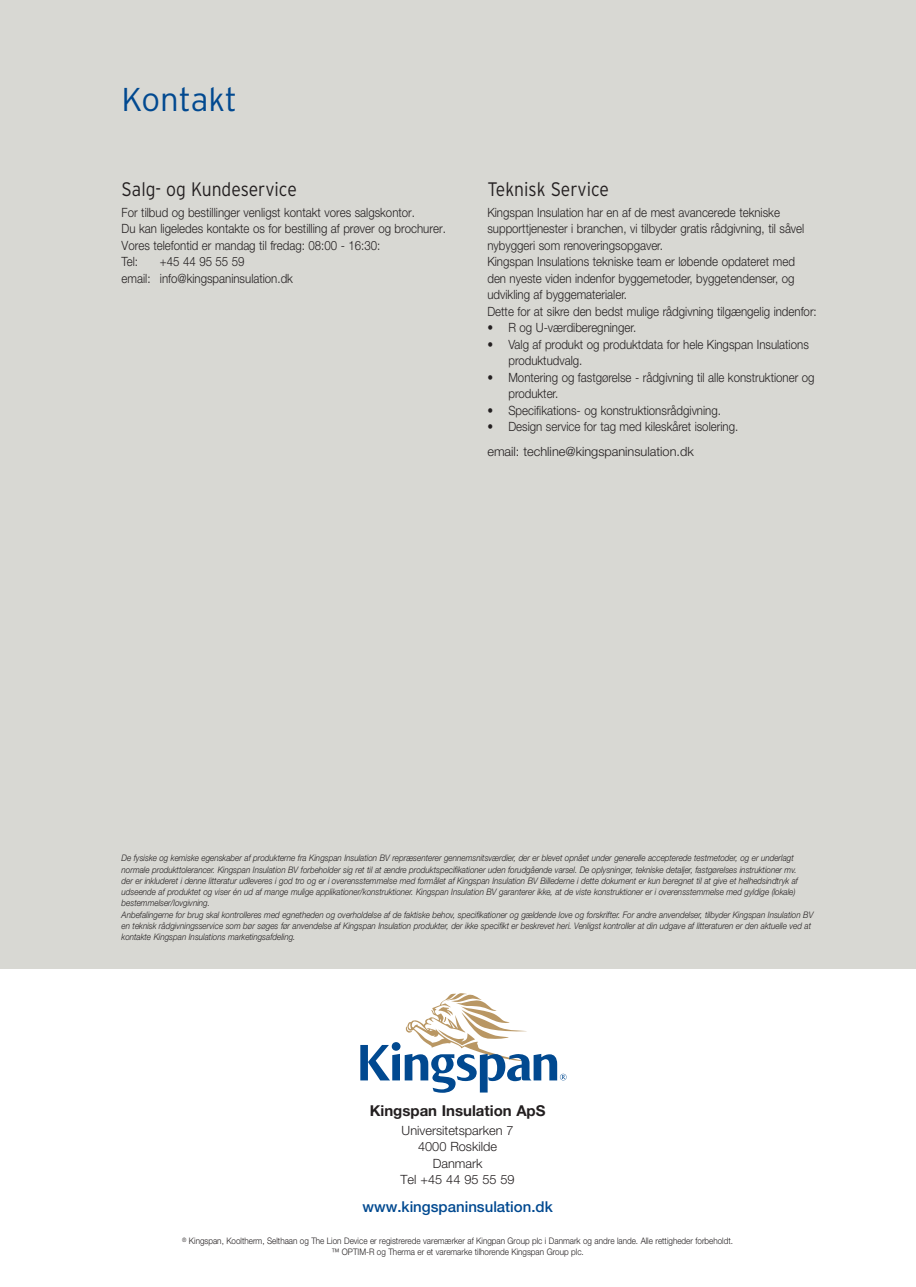
<style>
.page{position:relative;width:916px;height:1287px;background:#fff}
.page>*{position:absolute;margin:0;border:0;box-sizing:border-box;transform-origin:0 0}
.t1{font:300 33px "Interstate";letter-spacing:-.01em;color:#014990}
.t2{font:300 19.5px "Interstate";color:#231f20;scale:.9 1}
.t3{font:500 15px "Helvetica Neue LT Std";color:#014990}
.t4{font:700 15px "Helvetica Neue LT Std";color:#231f20}
.t5{font:300 12.75px/16.5px "Helvetica Neue LT Std";color:#231f20;scale:.9 1}
.t6{font:300 12.75px/16.5px "Helvetica Neue LT Std";color:#231f20;text-align:center}
.t7{font:italic 300 9px/11.2px "Helvetica Neue LT Std";color:#231f20;scale:.9 1}
.t8{font:300 9px/12px "Helvetica Neue LT Std";color:#231f20;text-align:center;scale:.9 1}
</style>
<div class="page">
<div style="left:0;top:0;width:916px;height:969px;background:#d8d8d3"></div>
<svg style="left:360px;top:993px;width:206px;height:100px"></svg>
<h1 class="t1" style="left:122px;top:87px;width:117px">Kontakt</h1>
<h2 class="t2" style="left:122px;top:182px;width:196px">Salg- og Kundeservice</h2>
<h3 class="t5" style="left:122px;top:205px;width:362px">For tilbud og bestillinger venligst kontakt vores salgskontor.<br>Du kan ligeledes kontakte os for bestilling af prøver og brochurer.<br>Vores telefontid er mandag til fredag: 08:00 - 16:30:<br>Tel:</h3>
<h3 class="t5" style="left:122px;top:255px;width:192px;text-indent:38px">+45 44 95 55 59<br>email: info@kingspaninsulation.dk</h3>
<h2 class="t2" style="left:487px;top:182px;width:137px">Teknisk Service</h2>
<p class="t5" style="left:487px;top:205px;width:367px">Kingspan Insulation har en af de mest avancerede tekniske supporttjenester i branchen, vi tilbyder gratis rådgivning, til såvel nybyggeri som renoveringsopgaver.<br>Kingspan Insulations tekniske team er løbende opdateret med<br>den nyeste viden indenfor byggemetoder, byggetendenser, og udvikling af byggematerialer.<br>Dette for at sikre den bedst mulige rådgivning tilgængelig indenfor:</p>
<h3 class="t5" style="left:487px;top:321px;width:167px">• R og U-værdiberegninger.</h3>
<h3 class="t5" style="left:508px;top:337px;width:335px;text-indent:-21px">• Valg af produkt og produktdata for hele Kingspan Insulations produktudvalg.</h3>
<h3 class="t5" style="left:508px;top:370px;width:342px;text-indent:-21px">• Montering og fastgørelse - rådgivning til alle konstruktioner og produkter.</h3>
<h3 class="t5" style="left:487px;top:403px;width:261px">• Specifikations- og konstruktionsrådgivning.</h3>
<h3 class="t5" style="left:487px;top:415px;width:280px;line-height:25px">• Design service for tag med kileskåret isolering. email: techline@kingspaninsulation.dk</h3>
<p class="t7" style="left:122px;top:853px;width:770px">De fysiske og kemiske egenskaber af produkterne fra Kingspan Insulation BV repræsenterer gennemsnitsværdier, der er blevet opnået under generelle accepterede testmetoder, og er underlagt normale produkttolerancer. Kingspan Insulation BV forbeholder sig ret til at ændre produktspecifikationer uden forudgående varsel. De oplysninger, tekniske detaljer, fastgørelses instruktioner mv.<br>der er inkluderet i denne litteratur udleveres i god tro og er i overensstemmelse med formålet af Kingspan Insulation BV Billederne i dette dokument er kun beregnet til at give et helhedsindtryk af udseende af produktet og viser én ud af mange mulige applikationer/konstruktioner. Kingspan Insulation BV garanterer ikke, at de viste konstruktioner er i overensstemmelse med gyldige (lokale) bestemmelser/lovgivning.<br>Anbefalingerne for brug skal kontrolleres med egnetheden og overholdelse af de faktiske behov, specifikationer og gældende love og forskrifter. For andre anvendelser, tilbyder Kingspan Insulation BV en teknisk rådgivningsservice som bør søges før anvendelse af Kingspan Insulation produkter, der ikke specifikt er beskrevet heri. Venligst kontroller at din udgave af litteraturen er den aktuelle ved at kontakte Kingspan Insulations marketingsafdeling.</p>
<h3 class="t4" style="left:370px;top:1105px;width:177px">Kingspan Insulation ApS</h3>
<h3 class="t6" style="left:400px;top:1123px;width:116px">Universitetsparken 7<br>4000 Roskilde<br>Danmark<br>Tel +45 44 95 55 59</h3>
<h3 class="t3" style="left:362px;top:1201px;width:192px">www.kingspaninsulation.dk</h3>
<p class="t8" style="left:182px;top:1235px;width:613px"><sup>®</sup> Kingspan, Kooltherm, Selthaan og The Lion Device er registrerede varemærker af Kingpan Group plc i Danmark og andre lande. Alle rettigheder forbeholdt. ™ OPTIM-R og Therma er et varemarke tilhorende Kingspan Group plc.</p>
</div>
